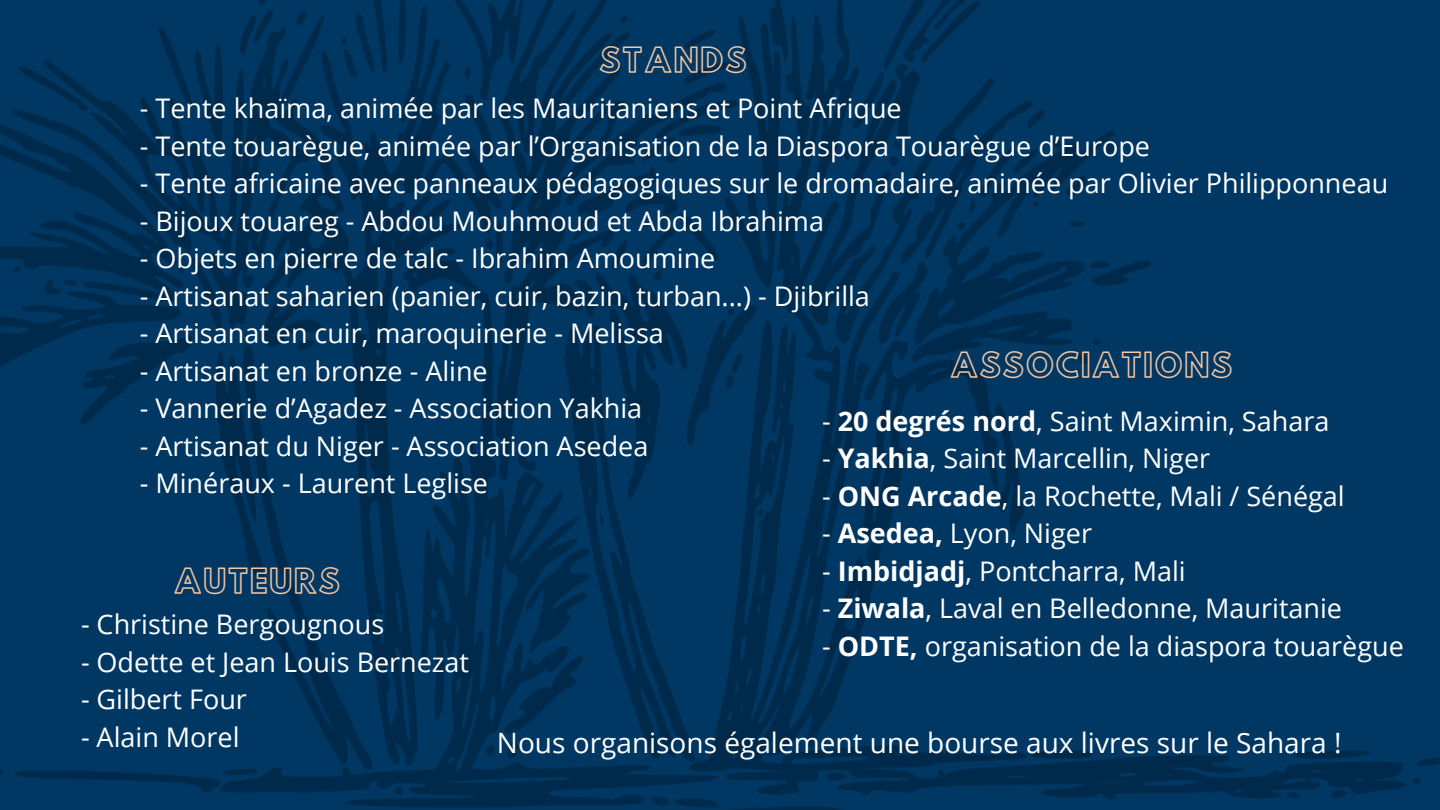
<style>
.page{position:relative;width:1440px;height:810px;background:#fff}
.page>*{position:absolute;margin:0;border:0;box-sizing:border-box;transform-origin:0 0}
.t1{font:30px "Hussar Ekologiczne 1";letter-spacing:.06em;color:#f6c6a2}
.t2{font:28px "Open Sans";color:#fff}
.t3{font:27px "Open Sans";color:#fff}
.s1{font-weight:700}
</style>
<div class="page">
<img style="left:0;top:0;width:1440px;height:810px">
<p class="t1" style="left:599px;top:48px;width:149px">STANDS</p>
<p class="t3" style="left:140px;top:89px;width:763px">- Tente khaïma, animée par les Mauritaniens et Point Afrique</p>
<p class="t3" style="left:140px;top:127px;width:1012px">- Tente touarègue, animée par l’Organisation de la Diaspora Touarègue d’Europe</p>
<p class="t3" style="left:140px;top:164px;width:1250px">- Tente africaine avec panneaux pédagogiques sur le dromadaire, animée par Olivier Philipponneau</p>
<p class="t3" style="left:140px;top:202px;width:686px">- Bijoux touareg - Abdou Mouhmoud et Abda Ibrahima</p>
<p class="t3" style="left:140px;top:239px;width:577px">- Objets en pierre de talc - Ibrahim Amoumine</p>
<p class="t3" style="left:140px;top:277px;width:732px">- Artisanat saharien (panier, cuir, bazin, turban...) - Djibrilla</p>
<p class="t3" style="left:140px;top:314px;width:526px">- Artisanat en cuir, maroquinerie - Melissa</p>
<p class="t3" style="left:140px;top:352px;width:349px">- Artisanat en bronze - Aline</p>
<p class="t3" style="left:140px;top:389px;width:504px">- Vannerie d’Agadez - Association Yakhia</p>
<p class="t3" style="left:140px;top:427px;width:510px">- Artisanat du Niger - Association Asedea</p>
<p class="t3" style="left:140px;top:464px;width:350px">- Minéraux - Laurent Leglise</p>
<p class="t1" style="left:950px;top:353px;width:284px">ASSOCIATIONS</p>
<p class="t3" style="left:822px;top:402px;width:509px">- <span class="s1">20 degrés nord</span>, Saint Maximin, Sahara</p>
<p class="t3" style="left:822px;top:439px;width:390px">- <span class="s1">Yakhia</span>, Saint Marcellin, Niger</p>
<p class="t3" style="left:822px;top:477px;width:524px">- <span class="s1">ONG Arcade</span>, la Rochette, Mali / Sénégal</p>
<p class="t3" style="left:822px;top:514px;width:272px">- <span class="s1">Asedea,</span> Lyon, Niger</p>
<p class="t3" style="left:822px;top:552px;width:365px">- <span class="s1">Imbidjadj</span>, Pontcharra, Mali</p>
<p class="t3" style="left:822px;top:589px;width:522px">- <span class="s1">Ziwala</span>, Laval en Belledonne, Mauritanie</p>
<p class="t3" style="left:822px;top:627px;width:583px">- <span class="s1">ODTE,</span> organisation de la diaspora touarègue</p>
<p class="t1" style="left:174px;top:569px;width:168px">AUTEURS</p>
<p class="t3" style="left:81px;top:606px;width:305px">- Christine Bergougnous</p>
<p class="t3" style="left:81px;top:643px;width:390px">- Odette et Jean Louis Bernezat</p>
<p class="t3" style="left:81px;top:681px;width:167px">- Gilbert Four</p>
<p class="t3" style="left:81px;top:718px;width:160px">- Alain Morel</p>
<p class="t2" style="left:497px;top:723px;width:846px">Nous organisons également une bourse aux livres sur le Sahara !</p>
</div>
